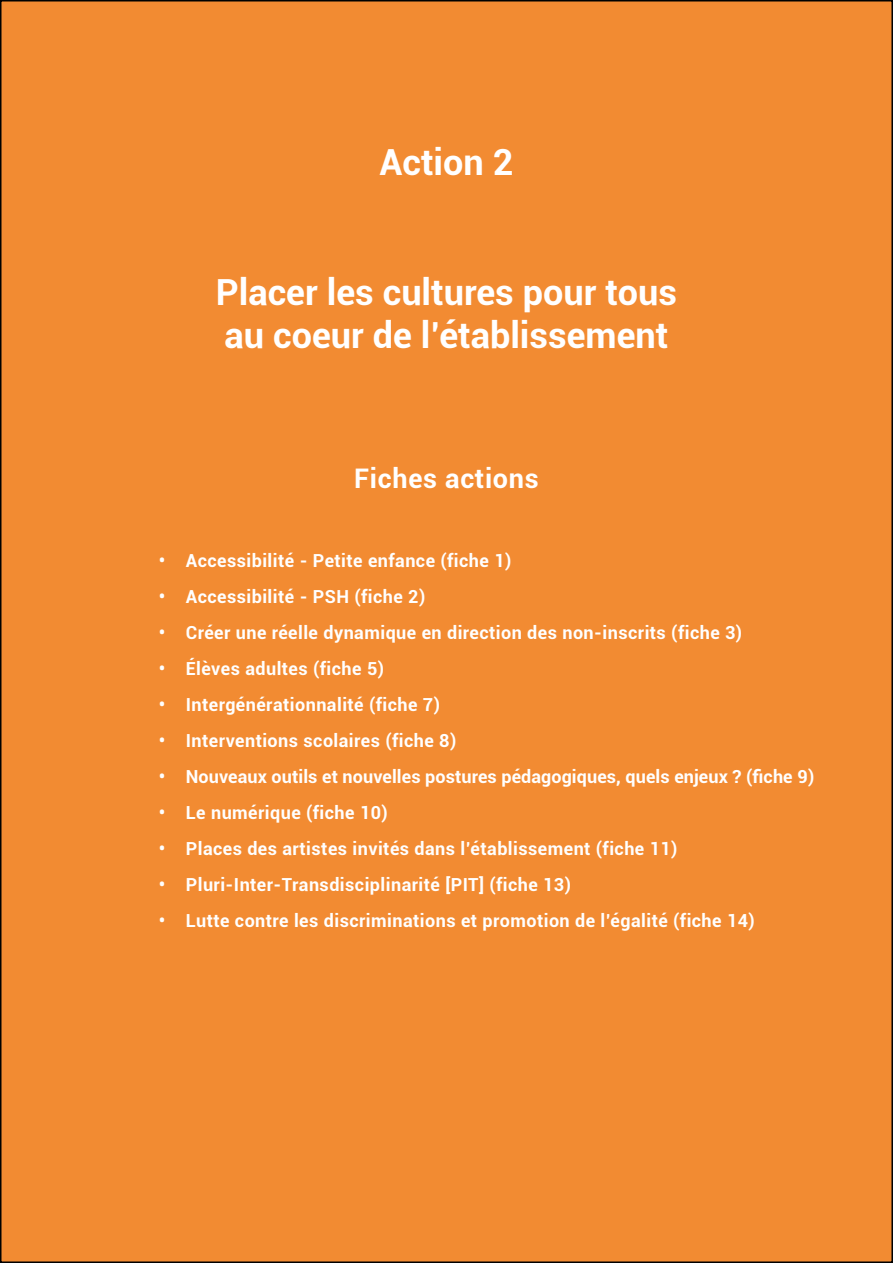
<style>
.page{position:relative;width:893px;height:1263px;background:#fff}
.page>*{position:absolute;margin:0;border:0;box-sizing:border-box;transform-origin:0 0}
.t1{font:700 36px/43.2px "Roboto";color:#fff}
.t2{font:700 27px "Roboto";letter-spacing:.025em;color:#fff}
.t3{font:700 18px "Roboto";letter-spacing:.025em;color:#fff}
.t4{font:700 18px "Roboto";letter-spacing:.005em;color:#fff}
</style>
<div class="page">
<div style="left:1px;top:1px;width:891px;height:1261px;background:#f28b32"></div>
<h1 class="t1" style="left:380px;top:139px;width:135px">Action 2</h1>
<h1 class="t1" style="left:216px;top:269px;width:463px">Placer les cultures pour tous au coeur de l’établissement</h1>
<h2 class="t2" style="left:354px;top:459px;width:186px">Fiches actions</h2>
<p class="t3" style="left:159px;top:548px;width:354px">• Accessibilité - Petite enfance (fiche 1)</p>
<p class="t3" style="left:159px;top:584px;width:268px">• Accessibilité - PSH (fiche 2)</p>
<p class="t3" style="left:159px;top:620px;width:585px">• Créer une réelle dynamique en direction des non-inscrits (fiche 3)</p>
<p class="t3" style="left:159px;top:656px;width:227px">• Élèves adultes (fiche 5)</p>
<p class="t3" style="left:159px;top:692px;width:283px">• Intergénérationnalité (fiche 7)</p>
<p class="t3" style="left:159px;top:728px;width:299px">• Interventions scolaires (fiche 8)</p>
<p class="t4" style="left:159px;top:764px;width:657px">• Nouveaux outils et nouvelles postures pédagogiques, quels enjeux ? (fiche 9)</p>
<p class="t3" style="left:159px;top:800px;width:231px">• Le numérique (fiche 10)</p>
<p class="t3" style="left:159px;top:836px;width:520px">• Places des artistes invités dans l’établissement (fiche 11)</p>
<p class="t3" style="left:159px;top:872px;width:414px">• Pluri-Inter-Transdisciplinarité [PIT] (fiche 13)</p>
<p class="t3" style="left:159px;top:908px;width:598px">• Lutte contre les discriminations et promotion de l’égalité (fiche 14)</p>
</div>
